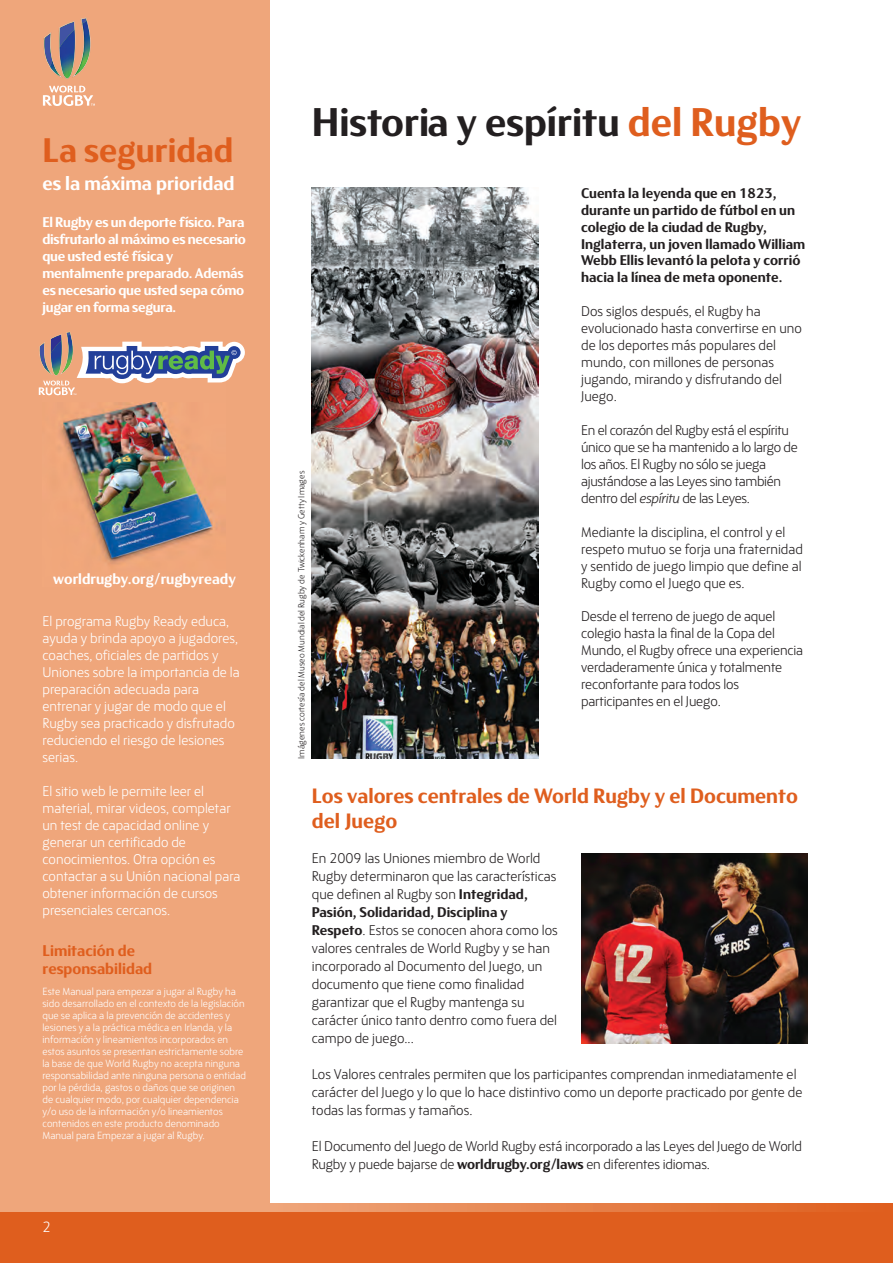
<style>
.page{position:relative;width:893px;height:1263px;background:#fff}
.page>*{position:absolute;margin:0;border:0;box-sizing:border-box;transform-origin:0 0}
.t1{font:700 40.5px "FS Blake";color:#231f20}
.t2{font:700 34.5px "FS Blake";color:#df5e1e}
.t3{font:700 21px/25.2px "FS Blake";color:#df5e1e}
.t4{font:700 19.5px "FS Blake";color:#fff}
.t5{font:700 15.75px/18px "FS Blake";color:#df5e1e}
.t6{font:700 15px "FS Blake";color:#fff}
.t7{font:300 15px "FS Blake";color:#fff}
.t8{font:300 14.25px/17px "FS Blake";color:#231f20}
.t9{font:300 14.25px/17px "FS Blake";color:#fff}
.t10{font:700 14.25px/17px "FS Blake";color:#231f20}
.t11{font:300 14.25px/17px "FS Blake";letter-spacing:-.02em;color:#231f20}
.t12{font:700 14.25px/17px "FS Blake";letter-spacing:-.02em;color:#fff}
.t13{font:300 10.5px/12px "FS Blake";color:#fff}
.t14{font:300 9px "FS Blake";color:#231f20}
.s1{color:#df5e1e}
.s2{font-style:italic}
.s3{font-weight:700}
</style>
<div class="page">
<div style="left:0;top:0;width:269px;height:1263px;background:#efa67b"></div>
<div style="left:0;top:1203px;width:893px;height:60px;background:#df5e1e"></div>
<svg style="left:269px;top:1203px;width:542px;height:9px;background:#e78651"></svg>
<div style="left:0;top:1203px;width:269px;height:9px;background:#efa67b"></div>
<img style="left:48px;top:395px;width:165px;height:169px">
<svg style="left:39px;top:331px;width:206px;height:64px"></svg>
<img style="left:312px;top:187px;width:227px;height:571px">
<img style="left:581px;top:853px;width:227px;height:190px">
<svg style="left:43px;top:17px;width:48px;height:62px"></svg>
<svg style="left:43px;top:86px;width:52px;height:20px"></svg>
<h2 class="t2" style="left:43px;top:138px;width:192px">La seguridad</h2>
<h3 class="t4" style="left:43px;top:177px;width:194px">es la máxima prioridad</h3>
<p class="t12" style="left:43px;top:216px;width:205px">El Rugby es un deporte físico. Para disfrutarlo al máximo es necesario que usted esté física y mentalmente preparado. Además es necesario que usted sepa cómo jugar en forma segura.</p>
<p class="t6" style="left:53px;top:573px;width:184px">worldrugby.org/rugbyready</p>
<p class="t9" style="left:43px;top:615px;width:199px">El programa Rugby Ready educa, ayuda y brinda apoyo a jugadores, coaches, oficiales de partidos y<br>Uniones sobre la importancia de la preparación adecuada para entrenar y jugar de modo que el<br>Rugby sea practicado y disfrutado reduciendo el riesgo de lesiones serias.</p>
<p class="t9" style="left:43px;top:784px;width:200px">El sitio web le permite leer el material, mirar videos, completar un test de capacidad online y generar un certificado de conocimientos. Otra opción es contactar a su Unión nacional para obtener información de cursos presenciales cercanos.</p>
<p class="t5" style="left:43px;top:943px;width:111px">Limitación de responsabilidad</p>
<p class="t13" style="left:43px;top:986px;width:205px">Este Manual para empezar a jugar al Rugby ha sido desarrollado en el contexto de la legislación que se aplica a la prevención de accidentes y lesiones y a la práctica médica en Irlanda, y la información y lineamientos incorporados en estos asuntos se presentan estrictamente sobre la base de que World Rugby no acepta ninguna responsabilidad ante ninguna persona o entidad por la pérdida, gastos o daños que se originen de cualquier modo, por cualquier dependencia y/o uso de la información y/o lineamientos contenidos en este producto denominado Manual para Empezar a jugar al Rugby.</p>
<p class="t7" style="left:43px;top:1221px;width:10px">2</p>
<h1 class="t1" style="left:312px;top:109px;width:491px">Historia y espíritu <span class="s1">del Rugby</span></h1>
<p class="t14" style="left:298px;top:759px;width:289px;rotate:-90deg">Imágenes cortesía del Museo Mundial del Rugby de Twickenham y Getty Images</p>
<p class="t10" style="left:581px;top:186px;width:226px">Cuenta la leyenda que en 1823, durante un partido de fútbol en un colegio de la ciudad de Rugby, Inglaterra, un joven llamado William Webb Ellis levantó la pelota y corrió hacia la línea de meta oponente.</p>
<p class="t8" style="left:581px;top:305px;width:222px">Dos siglos después, el Rugby ha evolucionado hasta convertirse en uno de los deportes más populares del mundo, con millones de personas jugando, mirando y disfrutando del<br>Juego.</p>
<p class="t11" style="left:581px;top:423px;width:218px">En el corazón del Rugby está el espíritu único que se ha mantenido a lo largo de los años. El Rugby no sólo se juega ajustándose a las Leyes sino también dentro del <span class="s2">espíritu</span> de las Leyes.</p>
<p class="t8" style="left:581px;top:525px;width:223px">Mediante la disciplina, el control y el respeto mutuo se forja una fraternidad y sentido de juego limpio que define al Rugby como el Juego que es.</p>
<p class="t8" style="left:581px;top:610px;width:224px">Desde el terreno de juego de aquel colegio hasta la final de la Copa del Mundo, el Rugby ofrece una experiencia verdaderamente única y totalmente reconfortante para todos los participantes en el Juego.</p>
<h3 class="t3" style="left:312px;top:785px;width:488px">Los valores centrales de World Rugby y el Documento del Juego</h3>
<p class="t8" style="left:312px;top:851px;width:247px;line-height:18px">En 2009 las Uniones miembro de World Rugby determinaron que las características que definen al Rugby son <span class="s3">Integridad, Pasión, Solidaridad, Disciplina y Respeto</span>. Estos se conocen ahora como los valores centrales de World Rugby y se han incorporado al Documento del Juego, un documento que tiene como finalidad garantizar que el Rugby mantenga su carácter único tanto dentro como fuera del campo de juego...</p>
<p class="t8" style="left:312px;top:1067px;width:492px;line-height:18px">Los Valores centrales permiten que los participantes comprendan inmediatamente el carácter del Juego y lo que lo hace distintivo como un deporte practicado por gente de todas las formas y tamaños.</p>
<p class="t8" style="left:312px;top:1139px;width:492px;line-height:18px">El Documento del Juego de World Rugby está incorporado a las Leyes del Juego de World<br>Rugby y puede bajarse de <span class="s3">worldrugby.org/laws</span> en diferentes idiomas.</p>
</div>
